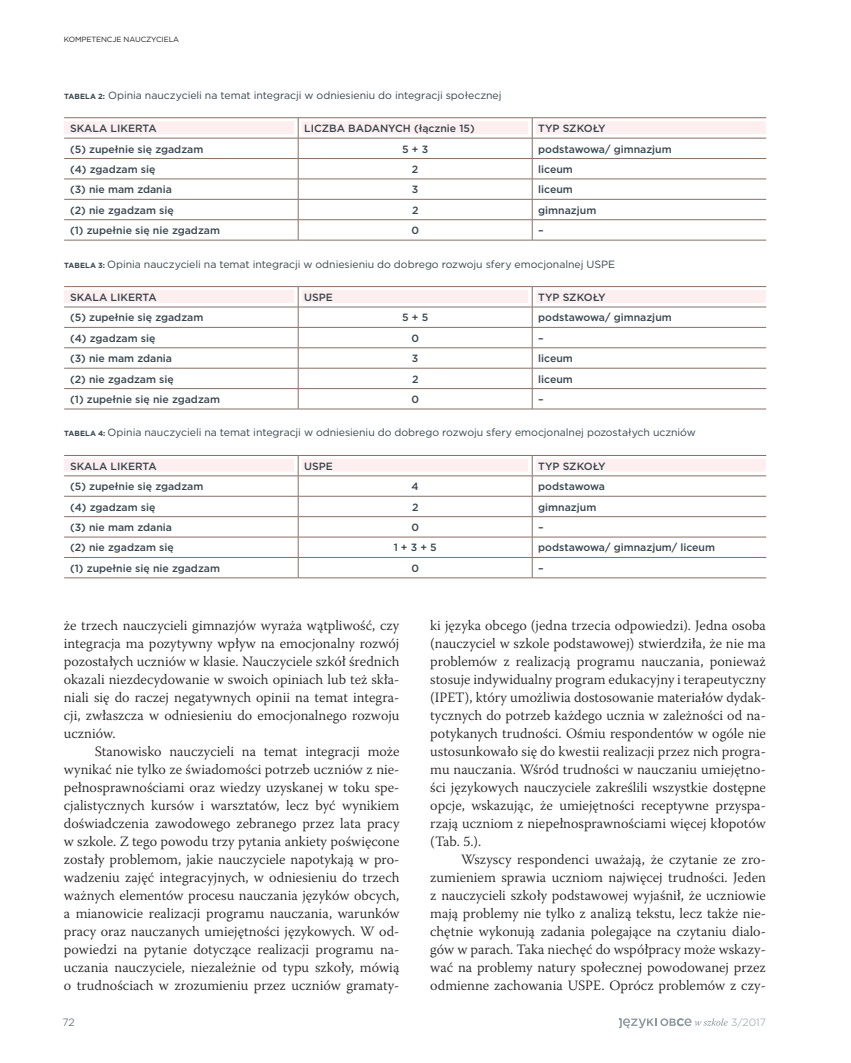
<style>
.page{position:relative;width:851px;height:1063px;background:#fff}
.page>*{position:absolute;margin:0;border:0;box-sizing:border-box;transform-origin:0 0}
.t1{font:300 14.25px/18px "Warnock Pro";color:#231f20;text-align:justify}
.t2{font:500 10.5px "Gotham";color:#38454d}
.t3{font:10.5px "Gotham";letter-spacing:-.005em;color:#38454d}
.t4{font:300 10.5px "Gotham";color:#8b98a0}
.t5{font:300 10.5px "Gotham";color:#38454d}
.t6{font:7.5px "Gotham";letter-spacing:-.01em;color:#231f20}
.s1{font-weight:700;font-size:7.5px}
</style>
<div class="page">
<svg style="left:618px;top:1018px;width:109px;height:10px"></svg>
<hr style="left:532px;top:138px;width:234px;height:1px;background:#877066">
<hr style="left:532px;top:158px;width:234px;height:1px;background:#877066">
<hr style="left:532px;top:179px;width:234px;height:1px;background:#877066">
<hr style="left:532px;top:199px;width:234px;height:1px;background:#877066">
<hr style="left:532px;top:219px;width:234px;height:1px;background:#877066">
<svg style="left:64px;top:118px;width:701px;height:122px"></svg>
<hr style="left:64px;top:117px;width:234px;height:1px;background:#877066">
<hr style="left:298px;top:117px;width:234px;height:1px;background:#877066">
<hr style="left:532px;top:117px;width:234px;height:1px;background:#877066">
<hr style="left:64px;top:240px;width:234px;height:1px;background:#877066">
<hr style="left:298px;top:240px;width:234px;height:1px;background:#877066">
<hr style="left:532px;top:240px;width:234px;height:1px;background:#877066">
<hr style="left:532px;top:307px;width:234px;height:1px;background:#877066">
<hr style="left:532px;top:327px;width:234px;height:1px;background:#877066">
<hr style="left:532px;top:348px;width:234px;height:1px;background:#877066">
<hr style="left:532px;top:368px;width:234px;height:1px;background:#877066">
<hr style="left:532px;top:388px;width:234px;height:1px;background:#877066">
<svg style="left:64px;top:287px;width:701px;height:122px"></svg>
<hr style="left:64px;top:286px;width:234px;height:1px;background:#877066">
<hr style="left:298px;top:286px;width:234px;height:1px;background:#877066">
<hr style="left:532px;top:286px;width:234px;height:1px;background:#877066">
<hr style="left:64px;top:409px;width:234px;height:1px;background:#877066">
<hr style="left:298px;top:409px;width:234px;height:1px;background:#877066">
<hr style="left:532px;top:409px;width:234px;height:1px;background:#877066">
<hr style="left:532px;top:476px;width:234px;height:1px;background:#877066">
<hr style="left:532px;top:496px;width:234px;height:1px;background:#877066">
<hr style="left:532px;top:516px;width:234px;height:1px;background:#877066">
<hr style="left:532px;top:537px;width:234px;height:1px;background:#877066">
<hr style="left:532px;top:557px;width:234px;height:1px;background:#877066">
<svg style="left:64px;top:456px;width:701px;height:122px"></svg>
<hr style="left:64px;top:455px;width:234px;height:1px;background:#877066">
<hr style="left:298px;top:455px;width:234px;height:1px;background:#877066">
<hr style="left:532px;top:455px;width:234px;height:1px;background:#877066">
<hr style="left:64px;top:578px;width:234px;height:1px;background:#877066">
<hr style="left:298px;top:578px;width:234px;height:1px;background:#877066">
<hr style="left:532px;top:578px;width:234px;height:1px;background:#877066">
<p class="t6" style="left:64px;top:35px;width:117px">KOMPETENCJE NAUCZYCIELA</p>
<p class="t3" style="left:64px;top:88px;width:438px"><span class="s1">TABELA 2:</span> Opinia nauczycieli na temat integracji w odniesieniu do integracji społecznej</p>
<p class="t2" style="left:70px;top:122px;width:88px">SKALA LIKERTA</p>
<p class="t2" style="left:304px;top:122px;width:172px">LICZBA BADANYCH (łącznie 15)</p>
<p class="t2" style="left:538px;top:122px;width:69px">TYP SZKOŁY</p>
<p class="t2" style="left:70px;top:142px;width:135px">(5) zupełnie się zgadzam</p>
<p class="t2" style="left:402px;top:142px;width:27px">5 + 3</p>
<p class="t2" style="left:538px;top:142px;width:135px">podstawowa/ gimnazjum</p>
<p class="t2" style="left:70px;top:162px;width:87px">(4) zgadzam się</p>
<p class="t2" style="left:412px;top:162px;width:8px">2</p>
<p class="t2" style="left:538px;top:162px;width:36px">liceum</p>
<p class="t2" style="left:70px;top:183px;width:103px">(3) nie mam zdania</p>
<p class="t2" style="left:412px;top:183px;width:8px">3</p>
<p class="t2" style="left:538px;top:183px;width:36px">liceum</p>
<p class="t2" style="left:70px;top:203px;width:105px">(2) nie zgadzam się</p>
<p class="t2" style="left:412px;top:203px;width:8px">2</p>
<p class="t2" style="left:538px;top:203px;width:60px">gimnazjum</p>
<p class="t2" style="left:70px;top:224px;width:151px">(1) zupełnie się nie zgadzam</p>
<p class="t2" style="left:411px;top:224px;width:9px">0</p>
<p class="t2" style="left:538px;top:224px;width:7px">–</p>
<p class="t3" style="left:64px;top:257px;width:552px"><span class="s1">TABELA 3:</span> Opinia nauczycieli na temat integracji w odniesieniu do dobrego rozwoju sfery emocjonalnej USPE</p>
<p class="t2" style="left:70px;top:290px;width:88px">SKALA LIKERTA</p>
<p class="t2" style="left:304px;top:290px;width:30px">USPE</p>
<p class="t2" style="left:538px;top:290px;width:69px">TYP SZKOŁY</p>
<p class="t2" style="left:70px;top:311px;width:135px">(5) zupełnie się zgadzam</p>
<p class="t2" style="left:402px;top:311px;width:28px">5 + 5</p>
<p class="t2" style="left:538px;top:311px;width:135px">podstawowa/ gimnazjum</p>
<p class="t2" style="left:70px;top:331px;width:87px">(4) zgadzam się</p>
<p class="t2" style="left:411px;top:331px;width:9px">0</p>
<p class="t2" style="left:538px;top:331px;width:7px">–</p>
<p class="t2" style="left:70px;top:352px;width:103px">(3) nie mam zdania</p>
<p class="t2" style="left:412px;top:352px;width:8px">3</p>
<p class="t2" style="left:538px;top:352px;width:36px">liceum</p>
<p class="t2" style="left:70px;top:372px;width:105px">(2) nie zgadzam się</p>
<p class="t2" style="left:412px;top:372px;width:8px">2</p>
<p class="t2" style="left:538px;top:372px;width:36px">liceum</p>
<p class="t2" style="left:70px;top:392px;width:151px">(1) zupełnie się nie zgadzam</p>
<p class="t2" style="left:411px;top:392px;width:9px">0</p>
<p class="t2" style="left:538px;top:392px;width:7px">–</p>
<p class="t3" style="left:64px;top:426px;width:633px"><span class="s1">TABELA 4:</span> Opinia nauczycieli na temat integracji w odniesieniu do dobrego rozwoju sfery emocjonalnej pozostałych uczniów</p>
<p class="t2" style="left:70px;top:459px;width:88px">SKALA LIKERTA</p>
<p class="t2" style="left:304px;top:459px;width:30px">USPE</p>
<p class="t2" style="left:538px;top:459px;width:69px">TYP SZKOŁY</p>
<p class="t2" style="left:70px;top:480px;width:135px">(5) zupełnie się zgadzam</p>
<p class="t2" style="left:411px;top:480px;width:9px">4</p>
<p class="t2" style="left:538px;top:480px;width:68px">podstawowa</p>
<p class="t2" style="left:70px;top:500px;width:87px">(4) zgadzam się</p>
<p class="t2" style="left:412px;top:500px;width:8px">2</p>
<p class="t2" style="left:538px;top:500px;width:60px">gimnazjum</p>
<p class="t2" style="left:70px;top:520px;width:103px">(3) nie mam zdania</p>
<p class="t2" style="left:411px;top:520px;width:9px">0</p>
<p class="t2" style="left:538px;top:520px;width:7px">–</p>
<p class="t2" style="left:70px;top:541px;width:105px">(2) nie zgadzam się</p>
<p class="t2" style="left:393px;top:541px;width:45px">1 + 3 + 5</p>
<p class="t2" style="left:538px;top:541px;width:178px">podstawowa/ gimnazjum/ liceum</p>
<p class="t2" style="left:70px;top:561px;width:151px">(1) zupełnie się nie zgadzam</p>
<p class="t2" style="left:411px;top:561px;width:9px">0</p>
<p class="t2" style="left:538px;top:561px;width:7px">–</p>
<p class="t1" style="left:64px;top:616px;width:337px">że trzech nauczycieli gimnazjów wyraża wątpliwość, czy integracja ma pozytywny wpływ na emocjonalny rozwój pozostałych uczniów w klasie. Nauczyciele szkół średnich okazali niezdecydowanie w swoich opiniach lub też skła&shy;niali się do raczej negatywnych opinii na temat integra&shy;cji, zwłaszcza w odniesieniu do emocjonalnego rozwoju uczniów.</p>
<p class="t1" style="left:64px;top:742px;width:337px;text-indent:31px">Stanowisko nauczycieli na temat integracji może wynikać nie tylko ze świadomości potrzeb uczniów z nie&shy;pełnosprawnościami oraz wiedzy uzyskanej w toku spe&shy;cjalistycznych kursów i warsztatów, lecz być wynikiem doświadczenia zawodowego zebranego przez lata pracy w szkole. Z tego powodu trzy pytania ankiety poświęcone zostały problemom, jakie nauczyciele napotykają w pro&shy;wadzeniu zajęć integracyjnych, w odniesieniu do trzech ważnych elementów procesu nauczania języków obcych, a mianowicie realizacji programu nauczania, warunków pracy oraz nauczanych umiejętności językowych. W od&shy;powiedzi na pytanie dotyczące realizacji programu na&shy;uczania nauczyciele, niezależnie od typu szkoły, mówią o trudnościach w zrozumieniu przez uczniów gramaty-</p>
<p class="t1" style="left:430px;top:616px;width:337px">ki języka obcego (jedna trzecia odpowiedzi). Jedna osoba (nauczyciel w szkole podstawowej) stwierdziła, że nie ma problemów z realizacją programu nauczania, ponieważ stosuje indywidualny program edukacyjny i terapeutyczny (IPET), który umożliwia dostosowanie materiałów dydak&shy;tycznych do potrzeb każdego ucznia w zależności od na&shy;potykanych trudności. Ośmiu respondentów w ogóle nie ustosunkowało się do kwestii realizacji przez nich progra&shy;mu nauczania. Wśród trudności w nauczaniu umiejętno&shy;ści językowych nauczyciele zakreślili wszystkie dostępne opcje, wskazując, że umiejętności receptywne przyspa&shy;rzają uczniom z niepełnosprawnościami więcej kłopotów (Tab. 5.).</p>
<p class="t1" style="left:430px;top:850px;width:337px;text-indent:31px">Wszyscy respondenci uważają, że czytanie ze zro&shy;zumieniem sprawia uczniom najwięcej trudności. Jeden z nauczycieli szkoły podstawowej wyjaśnił, że uczniowie mają problemy nie tylko z analizą tekstu, lecz także nie&shy;chętnie wykonują zadania polegające na czytaniu dialo&shy;gów w parach. Taka niechęć do współpracy może wskazy&shy;wać na problemy natury społecznej powodowanej przez odmienne zachowania USPE. Oprócz problemów z czy-</p>
<p class="t5" style="left:63px;top:1016px;width:14px">72</p>
<p class="t4" style="left:731px;top:1016px;width:36px">3/2017</p>
</div>
